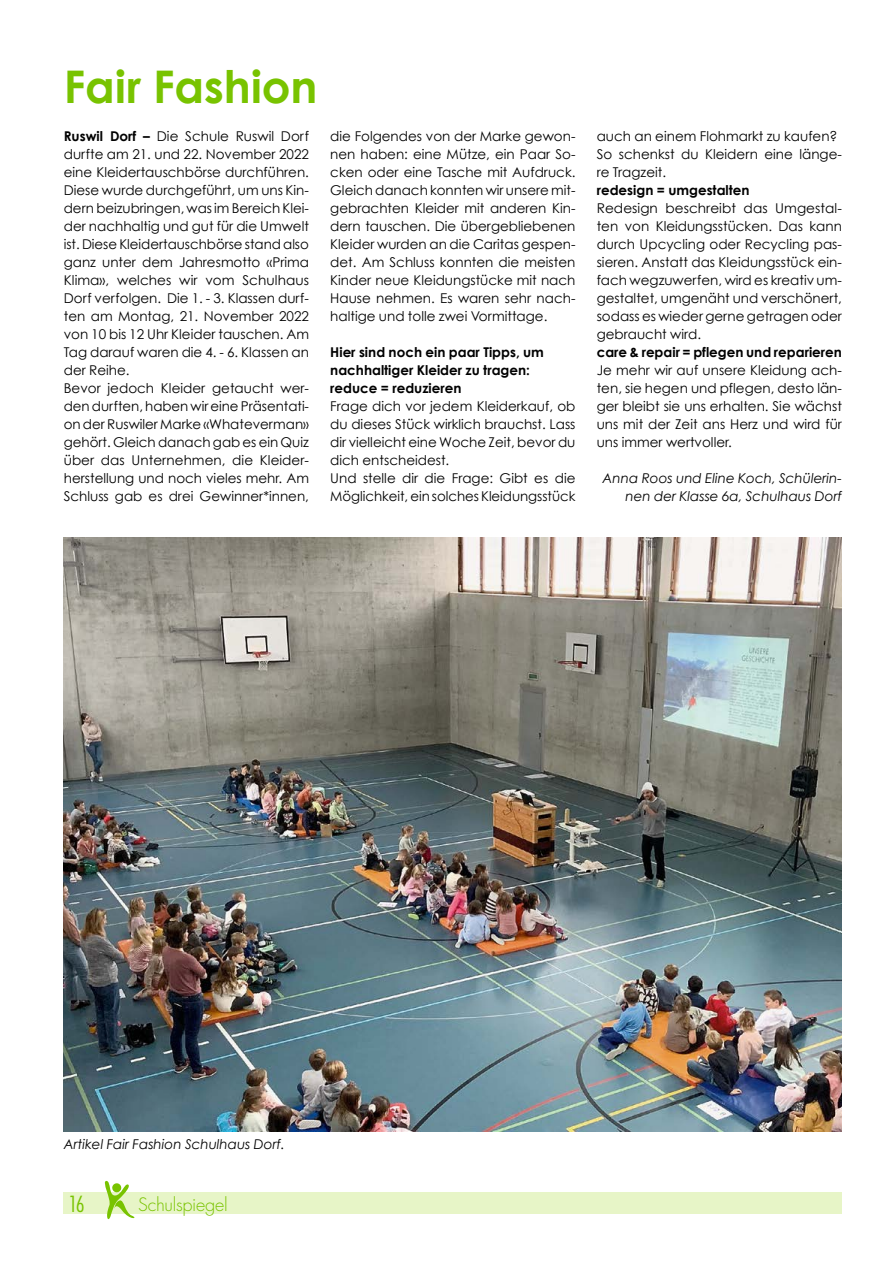
<style>
.page{position:relative;width:893px;height:1263px;background:#fff}
.page>*{position:absolute;margin:0;border:0;box-sizing:border-box;transform-origin:0 0}
.Haupttitel{font:700 45px "Century Gothic";color:#78c300}
.t1{font:300 condensed 21.6px "Futura Std";color:#78c300}
.t2{font:300 18px "Futura Std";letter-spacing:-.02em;color:#78c300}
.Lauftext{font:13.5px/18px "Century Gothic";color:#000;text-align:justify}
.lauftext_bold{font:700 13.5px "Century Gothic";color:#000}
.Autor{font:italic 13.5px/18px "Century Gothic";color:#000;text-align:right}
.Untertitel{font:700 13.5px/18px "Century Gothic";color:#000}
.bildlegende{font:italic 13.5px "Century Gothic";color:#000}
.s1{font-weight:700}
</style>
<div class="page">
<div style="left:64px;top:1193px;width:778px;height:21px;background:#e7f5c7"></div>
<svg style="left:101px;top:1181px;width:37px;height:39px"></svg>
<img style="left:64px;top:537px;width:778px;height:594px">
<p class="Haupttitel" style="left:64px;top:58px;width:255px">Fair Fashion</p>
<p class="Lauftext" style="left:64px;top:127px;width:247px"><span class="s1">Ruswil Dorf –</span> Die Schule Ruswil Dorf durfte am 21. und 22. November 2022 eine Kleidertauschbörse durchführen.<br>Diese wurde durchgeführt, um uns Kin&shy;dern beizubringen, was im Bereich Klei&shy;der nachhaltig und gut für die Umwelt ist. Diese Kleidertauschbörse stand also ganz unter dem Jahresmotto «Prima Klima», welches wir vom Schulhaus Dorf verfolgen. Die 1. - 3. Klassen durf&shy;ten am Montag, 21. November 2022 von 10 bis 12 Uhr Kleider tauschen. Am Tag darauf waren die 4. - 6. Klassen an der Reihe.</p>
<p class="Lauftext" style="left:64px;top:379px;width:247px">Bevor jedoch Kleider getaucht wer&shy;den durften, haben wir eine Präsentati&shy;on der Ruswiler Marke «Whateverman» gehört. Gleich danach gab es ein Quiz über das Unternehmen, die Kleider&shy;herstellung und noch vieles mehr. Am Schluss gab es drei Gewinner*innen,</p>
<p class="Lauftext" style="left:330px;top:127px;width:247px">die Folgendes von der Marke gewon&shy;nen haben: eine Mütze, ein Paar So&shy;cken oder eine Tasche mit Aufdruck.<br>Gleich danach konnten wir unsere mit&shy;gebrachten Kleider mit anderen Kin&shy;dern tauschen. Die übergebliebenen Kleider wurden an die Caritas gespen&shy;det. Am Schluss konnten die meisten Kinder neue Kleidungstücke mit nach Hause nehmen. Es waren sehr nach&shy;haltige und tolle zwei Vormittage.</p>
<p class="Untertitel" style="left:330px;top:343px;width:215px">Hier sind noch ein paar Tipps, um nachhaltiger Kleider zu tragen:</p>
<p class="lauftext_bold" style="left:330px;top:380px;width:133px">reduce = reduzieren</p>
<p class="Lauftext" style="left:330px;top:397px;width:247px">Frage dich vor jedem Kleiderkauf, ob du dieses Stück wirklich brauchst. Lass dir vielleicht eine Woche Zeit, bevor du dich entscheidest.</p>
<p class="Lauftext" style="left:330px;top:469px;width:247px">Und stelle dir die Frage: Gibt es die<br>Möglichkeit, ein solches Kleidungsstück</p>
<p class="Lauftext" style="left:597px;top:127px;width:242px">auch an einem Flohmarkt zu kaufen?</p>
<p class="Lauftext" style="left:597px;top:145px;width:247px">So schenkst du Kleidern eine länge&shy;re Tragzeit.</p>
<p class="lauftext_bold" style="left:597px;top:182px;width:154px">redesign = umgestalten</p>
<p class="Lauftext" style="left:597px;top:199px;width:247px">Redesign beschreibt das Umgestal&shy;ten von Kleidungsstücken. Das kann durch Upcycling oder Recycling pas&shy;sieren. Anstatt das Kleidungsstück ein&shy;fach wegzuwerfen, wird es kreativ um&shy;gestaltet, umgenäht und verschönert, sodass es wieder gerne getragen oder gebraucht wird.</p>
<p class="lauftext_bold" style="left:597px;top:344px;width:247px">care &amp; repair = pflegen und reparieren</p>
<p class="Lauftext" style="left:597px;top:361px;width:247px">Je mehr wir auf unsere Kleidung ach&shy;ten, sie hegen und pflegen, desto län&shy;ger bleibt sie uns erhalten. Sie wächst uns mit der Zeit ans Herz und wird für uns immer wertvoller.</p>
<p class="Autor" style="left:603px;top:469px;width:241px">Anna Roos und Eline Koch, Schülerin&shy;nen der Klasse 6a, Schulhaus Dorf</p>
<p class="bildlegende" style="left:64px;top:1136px;width:223px">Artikel Fair Fashion Schulhaus Dorf.</p>
<h2 class="t1" style="left:68px;top:1191px;width:18px">16</h2>
<h3 class="t2" style="left:138px;top:1193px;width:91px">Schulspiegel</h3>
</div>
